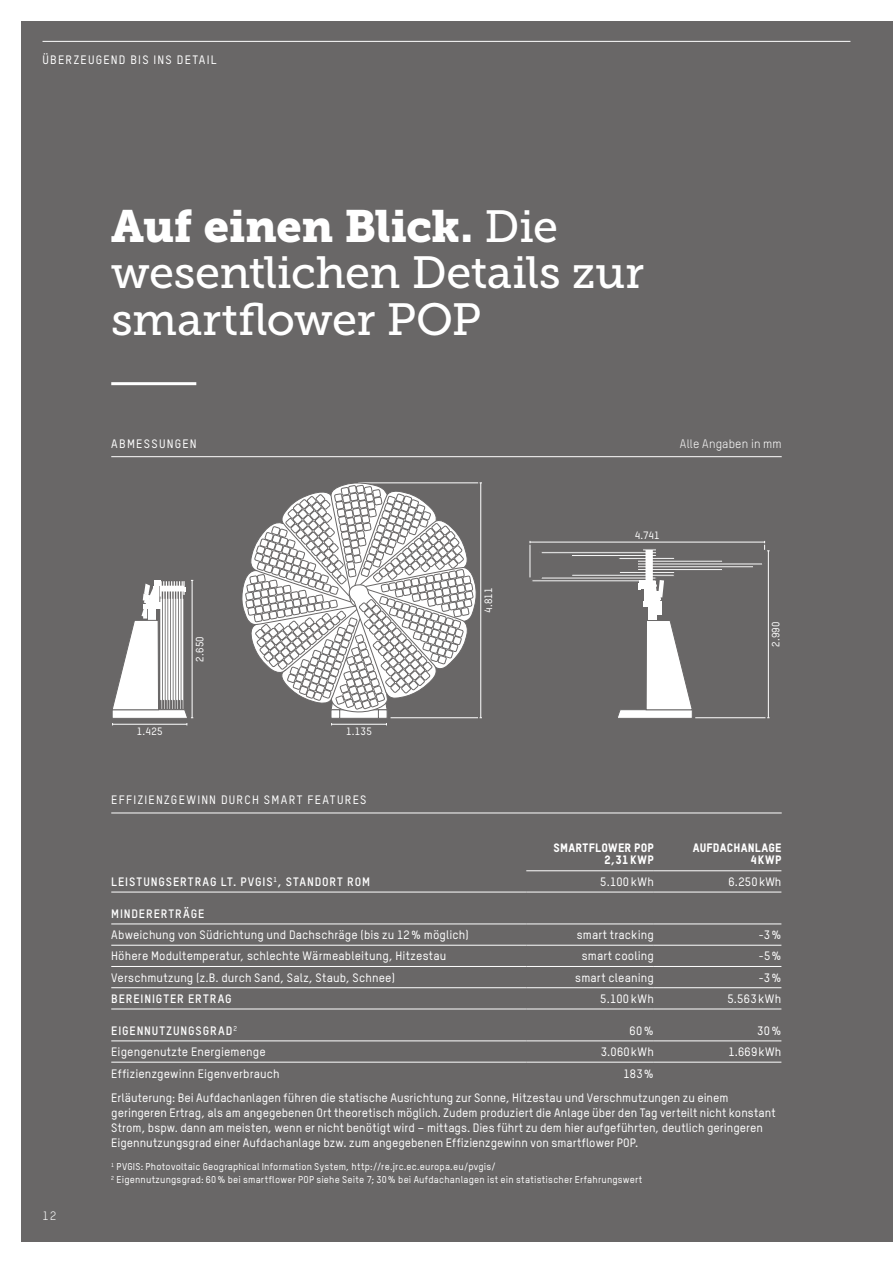
<style>
.page{position:relative;width:893px;height:1263px;background:#fff}
.page>*{position:absolute;margin:0;border:0;box-sizing:border-box;transform-origin:0 0}
.t1{font:45px/47px "Museo Slab 500";letter-spacing:-.005em;color:#fff}
.t2{font:45px "Museo Slab 900";letter-spacing:-.01em;color:#fff}
.t3{font:500 12px/15px "TSTAR";letter-spacing:.01em;color:#fff}
.t4{font:700 12px "TSTAR";letter-spacing:.075em;color:#fff}
.t5{font:12px/12px "TSTAR Headline";letter-spacing:.025em;color:#fff;text-align:right}
.t6{font:500 12px "TSTAR";letter-spacing:.11em;color:#fff}
.t7{font:500 12px "TSTAR";letter-spacing:.1em;color:#fff}
.t8{font:12px "TSTAR";letter-spacing:.015em;color:#fff}
.t9{font:500 12px "TSTAR";letter-spacing:.105em;color:#fff}
.t10{font:500 10.5px "TSTAR";letter-spacing:.03em;color:#fff}
.t11{font:500 9.75px/13.5px "TSTAR";letter-spacing:.02em;color:#fff}
.s1{font-family:"Museo Slab 500"}
</style>
<div class="page">
<div style="left:21px;top:21px;width:872px;height:1221px;background:#696767"></div>
<hr style="left:695px;top:717px;width:70px;height:1px;background:#fff">
<hr style="left:111px;top:456px;width:671px;height:1px;background:#fff">
<hr style="left:43px;top:41px;width:807px;height:1px;background:#fff">
<hr style="left:111px;top:813px;width:671px;height:1px;background:#fff">
<hr style="left:111px;top:892px;width:415px;height:1px;background:#fff">
<hr style="left:111px;top:924px;width:415px;height:1px;background:#fff">
<hr style="left:111px;top:945px;width:415px;height:1px;background:#fff">
<hr style="left:111px;top:966px;width:415px;height:1px;background:#fff">
<hr style="left:111px;top:987px;width:415px;height:1px;background:#fff">
<hr style="left:111px;top:1009px;width:415px;height:1px;background:#fff">
<hr style="left:111px;top:1041px;width:415px;height:1px;background:#fff">
<hr style="left:526px;top:870px;width:128px;height:1px;background:#fff">
<hr style="left:654px;top:870px;width:127px;height:1px;background:#fff">
<hr style="left:526px;top:892px;width:128px;height:1px;background:#fff">
<hr style="left:654px;top:892px;width:127px;height:1px;background:#fff">
<hr style="left:526px;top:924px;width:128px;height:1px;background:#fff">
<hr style="left:654px;top:924px;width:127px;height:1px;background:#fff">
<hr style="left:526px;top:945px;width:128px;height:1px;background:#fff">
<hr style="left:654px;top:945px;width:127px;height:1px;background:#fff">
<hr style="left:526px;top:966px;width:128px;height:1px;background:#fff">
<hr style="left:654px;top:966px;width:127px;height:1px;background:#fff">
<hr style="left:526px;top:987px;width:128px;height:1px;background:#fff">
<hr style="left:654px;top:987px;width:127px;height:1px;background:#fff">
<hr style="left:526px;top:1009px;width:128px;height:1px;background:#fff">
<hr style="left:654px;top:1009px;width:127px;height:1px;background:#fff">
<hr style="left:526px;top:1041px;width:128px;height:1px;background:#fff">
<hr style="left:654px;top:1041px;width:127px;height:1px;background:#fff">
<hr style="left:111px;top:1062px;width:415px;height:1px;background:#fff">
<hr style="left:526px;top:1062px;width:128px;height:1px;background:#fff">
<hr style="left:654px;top:1062px;width:127px;height:1px;background:#fff">
<hr style="left:111px;top:382px;width:85px;height:3px;background:#fff">
<hr style="left:768px;top:551px;width:1px;height:167px;background:#fff">
<svg style="left:112px;top:580px;width:81px;height:145px"></svg>
<div style="left:648px;top:607px;width:8px;height:14px;background:#fff"></div>
<hr style="left:658px;top:601px;width:4px;height:14px;background:#fff">
<svg style="left:530px;top:541px;width:239px;height:73px"></svg>
<svg style="left:618px;top:620px;width:74px;height:98px"></svg>
<svg style="left:242px;top:482px;width:240px;height:243px"></svg>
<p class="t7" style="left:43px;top:52px;width:176px">ÜBERZEUGEND BIS INS DETAIL</p>
<h1 class="t2" style="left:111px;top:200px;width:448px">Auf einen Blick. <span class="s1">Die</span></h1>
<h1 class="t1" style="left:111px;top:250px;width:534px">wesentlichen Details zur smartflower POP</h1>
<p class="t9" style="left:111px;top:436px;width:87px">ABMESSUNGEN</p>
<p class="t10" style="left:193px;top:662px;width:27px;rotate:-90deg">2.650</p>
<p class="t10" style="left:137px;top:725px;width:27px">1.425</p>
<p class="t10" style="left:346px;top:725px;width:27px">1.135</p>
<p class="t6" style="left:111px;top:792px;width:257px">EFFIZIENZGEWINN DURCH SMART FEATURES</p>
<p class="t10" style="left:482px;top:613px;width:28px;rotate:-90deg">4.811</p>
<p class="t8" style="left:680px;top:436px;width:103px">Alle Angaben in mm</p>
<p class="t10" style="left:635px;top:528px;width:26px">4.741</p>
<p class="t10" style="left:769px;top:647px;width:27px;rotate:-90deg">2.990</p>
<p class="t5" style="left:554px;top:842px;width:102px">SMARTFLOWER POP<br>2,31KWP</p>
<p class="t5" style="left:693px;top:842px;width:90px">AUFDACHANLAGE<br>4KWP</p>
<p class="t8" style="left:43px;top:1208px;width:15px">12</p>
<p class="t4" style="left:111px;top:874px;width:260px">LEISTUNGSERTRAG LT. PVGIS<sup>1</sup>, STANDORT ROM</p>
<p class="t3" style="left:600px;top:874px;width:55px">5.100kWh</p>
<p class="t3" style="left:728px;top:874px;width:54px">6.250kWh</p>
<p class="t4" style="left:111px;top:906px;width:95px">MINDERERTRÄGE</p>
<p class="t3" style="left:111px;top:927px;width:359px">Abweichung von Südrichtung und Dachschräge (bis zu 12% möglich)</p>
<p class="t3" style="left:577px;top:927px;width:79px">smart tracking</p>
<p class="t3" style="left:758px;top:927px;width:24px">-3%</p>
<p class="t3" style="left:111px;top:948px;width:337px">Höhere Modultemperatur, schlechte Wärmeableitung, Hitzestau</p>
<p class="t3" style="left:582px;top:948px;width:74px">smart cooling</p>
<p class="t3" style="left:758px;top:948px;width:24px">-5%</p>
<p class="t3" style="left:111px;top:970px;width:285px">Verschmutzung (z.B. durch Sand, Salz, Staub, Schnee)</p>
<p class="t3" style="left:575px;top:970px;width:80px">smart cleaning</p>
<p class="t3" style="left:758px;top:970px;width:24px">-3%</p>
<p class="t4" style="left:111px;top:991px;width:122px">BEREINIGTER ERTRAG</p>
<p class="t3" style="left:600px;top:991px;width:55px">5.100kWh</p>
<p class="t3" style="left:727px;top:991px;width:56px">5.563kWh</p>
<p class="t4" style="left:111px;top:1023px;width:127px">EIGENNUTZUNGSGRAD<sup>2</sup></p>
<p class="t3" style="left:630px;top:1022px;width:26px">60%</p>
<p class="t3" style="left:757px;top:1022px;width:26px">30%</p>
<p class="t3" style="left:111px;top:1044px;width:156px">Eigengenutzte Energiemenge</p>
<p class="t3" style="left:601px;top:1044px;width:54px">3.060kWh</p>
<p class="t3" style="left:728px;top:1044px;width:55px">1.669kWh</p>
<p class="t3" style="left:111px;top:1065px;width:170px">Effizienzgewinn Eigenverbrauch</p>
<p class="t3" style="left:111px;top:1060px;width:619px;line-height:24.9px;text-indent:512px">183%<br>Erläuterung: Bei Aufdachanlagen führen die statische Ausrichtung zur Sonne, Hitzestau und Verschmutzungen zu einem</p>
<p class="t3" style="left:111px;top:1105px;width:666px">geringeren Ertrag, als am angegebenen Ort theoretisch möglich. Zudem produziert die Anlage über den Tag verteilt nicht konstant<br>Strom, bspw. dann am meisten, wenn er nicht benötigt wird – mittags. Dies führt zu dem hier aufgeführten, deutlich geringeren<br>Eigennutzungsgrad einer Aufdachanlage bzw. zum angegebenen Effizienzgewinn von smartflower POP.</p>
<p class="t11" style="left:111px;top:1159px;width:533px"><sup>1</sup> PVGIS: Photovoltaic Geographical Information System, http://re.jrc.ec.europa.eu/pvgis/<br><sup>2</sup> Eigennutzungsgrad: 60% bei smartflower POP siehe Seite 7; 30% bei Aufdachanlagen ist ein statistischer Erfahrungswert</p>
</div>
